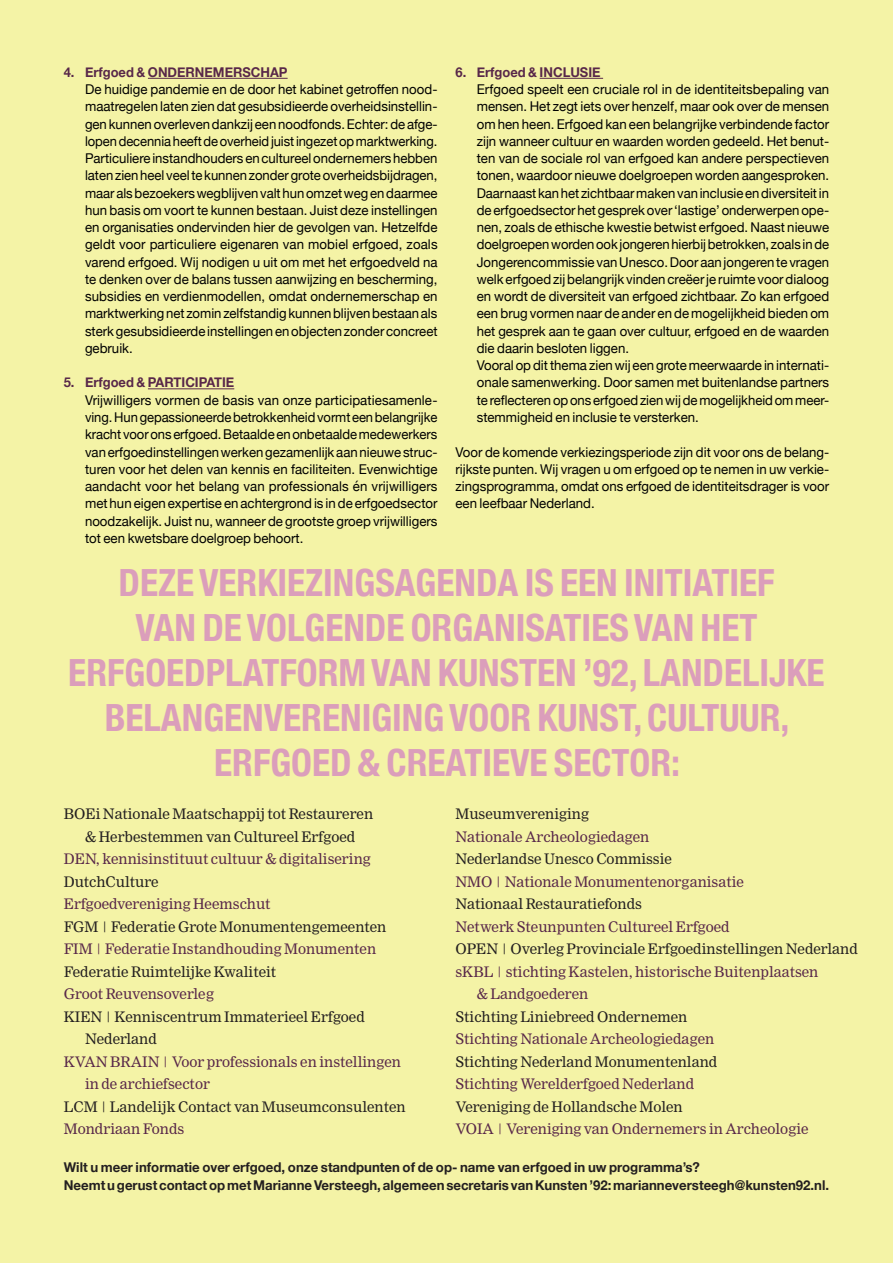
<style>
.page{position:relative;width:893px;height:1263px;background:#f4f3a6}
.page>*{position:absolute;margin:0;border:0;box-sizing:border-box;transform-origin:0 0}
.bodykopgroot{font:700 condensed 37.5px/45px "Helvetica Neue";color:#db9ebb;text-align:center}
.INTRO{font:14.25px/22.5px "Nimrod MT Std";color:#582749}
.INTRO-2{font:14.25px/22.5px "Nimrod MT Std";color:#231f20;text-align:center}
.body{font:13.5px/17.2px "Helvetica Neue";color:#000;text-align:justify}
.body-2{font:700 13.5px "Helvetica Neue";color:#231f20}
.body-3{font:700 13.5px "Helvetica Neue";color:#582749;scale:.96 1}
</style>
<div class="page">
<hr style="left:148px;top:78px;width:140px;height:1px;background:#582749">
<hr style="left:148px;top:388px;width:86px;height:1px;background:#582749">
<hr style="left:540px;top:78px;width:63px;height:1px;background:#582749">
<p class="body-3" style="left:64px;top:62px;width:235px">4. Erfgoed &amp; ONDERNEMERSCHAP</p>
<p class="body" style="left:85px;top:82px;width:354px">De huidige pandemie en de door het kabinet getroffen nood&shy;maatregelen laten zien dat gesubsidieerde overheidsinstellin&shy;gen kunnen overleven dankzij een noodfonds. Echter: de afge&shy;lopen decennia heeft de overheid juist ingezet op marktwerking.<br>Particuliere instandhouders en cultureel ondernemers hebben laten zien heel veel te kunnen zonder grote overheidsbijdragen, maar als bezoekers wegblijven valt hun omzet weg en daarmee hun basis om voort te kunnen bestaan. Juist deze instellingen en organisaties ondervinden hier de gevolgen van. Hetzelfde geldt voor particuliere eigenaren van mobiel erfgoed, zoals varend erfgoed. Wij nodigen u uit om met het erfgoedveld na te denken over de balans tussen aanwijzing en bescherming, subsidies en verdienmodellen, omdat ondernemerschap en marktwerking net zomin zelfstandig kunnen blijven bestaan als sterk gesubsidieerde instellingen en objecten zonder concreet gebruik.</p>
<p class="body-3" style="left:64px;top:372px;width:179px">5. Erfgoed &amp; PARTICIPATIE</p>
<p class="body" style="left:85px;top:392px;width:354px">Vrijwilligers vormen de basis van onze participatiesamenle&shy;ving. Hun gepassioneerde betrokkenheid vormt een belangrijke kracht voor ons erfgoed. Betaalde en onbetaalde medewerkers van erfgoedinstellingen werken gezamenlijk aan nieuwe struc&shy;turen voor het delen van kennis en faciliteiten. Evenwichtige aandacht voor het belang van professionals én vrijwilligers met hun eigen expertise en achtergrond is in de erfgoedsector noodzakelijk. Juist nu, wanneer de grootste groep vrijwilligers tot een kwetsbare doelgroep behoort.</p>
<p class="body-3" style="left:455px;top:62px;width:153px">6. Erfgoed &amp; INCLUSIE</p>
<p class="body" style="left:477px;top:82px;width:354px">Erfgoed speelt een cruciale rol in de identiteitsbepaling van mensen. Het zegt iets over henzelf, maar ook over de mensen om hen heen. Erfgoed kan een belangrijke verbindende factor zijn wanneer cultuur en waarden worden gedeeld. Het benut&shy;ten van de sociale rol van erfgoed kan andere perspectieven tonen, waardoor nieuwe doelgroepen worden aangesproken.<br>Daarnaast kan het zichtbaar maken van inclusie en diversiteit in de erfgoedsector het gesprek over ‘lastige’ onderwerpen ope&shy;nen, zoals de ethische kwestie betwist erfgoed. Naast nieuwe doelgroepen worden ook jongeren hierbij betrokken, zoals in de Jongerencommissie van Unesco. Door aan jongeren te vragen welk erfgoed zij belangrijk vinden creëer je ruimte voor dialoog en wordt de diversiteit van erfgoed zichtbaar. Zo kan erfgoed een brug vormen naar de ander en de mogelijkheid bieden om het gesprek aan te gaan over cultuur, erfgoed en de waarden die daarin besloten liggen.</p>
<p class="body" style="left:477px;top:358px;width:354px">Vooral op dit thema zien wij een grote meerwaarde in internati&shy;onale samenwerking. Door samen met buitenlandse partners te reflecteren op ons erfgoed zien wij de mogelijkheid om meer&shy;stemmigheid en inclusie te versterken.</p>
<p class="body" style="left:455px;top:444px;width:375px">Voor de komende verkiezingsperiode zijn dit voor ons de belang&shy;rijkste punten. Wij vragen u om erfgoed op te nemen in uw verkie&shy;zingsprogramma, omdat ons erfgoed de identiteitsdrager is voor een leefbaar Nederland.</p>
<p class="bodykopgroot" style="left:68px;top:558px;width:758px">DEZE VERKIEZINGSAGENDA IS EEN INITIATIEF<br>VAN DE VOLGENDE ORGANISATIES VAN HET ERFGOEDPLATFORM VAN KUNSTEN ’92, LANDELIJKE BELANGENVERENIGING VOOR KUNST, CULTUUR, ERFGOED &amp; CREATIEVE SECTOR:</p>
<p class="INTRO-2" style="left:64px;top:803px;width:311px">BOEi Nationale Maatschappij tot Restaureren &amp; Herbestemmen van Cultureel Erfgoed</p>
<p class="INTRO" style="left:64px;top:848px;width:308px">DEN, kennisinstituut cultuur &amp; digitalisering</p>
<p class="INTRO-2" style="left:64px;top:870px;width:96px">DutchCulture</p>
<p class="INTRO" style="left:64px;top:893px;width:208px">Erfgoedvereniging Heemschut</p>
<p class="INTRO-2" style="left:64px;top:915px;width:324px">FGM | Federatie Grote Monumentengemeenten</p>
<p class="INTRO" style="left:64px;top:938px;width:314px">FIM | Federatie Instandhouding Monumenten</p>
<p class="INTRO-2" style="left:64px;top:960px;width:214px">Federatie Ruimtelijke Kwaliteit</p>
<p class="INTRO" style="left:64px;top:983px;width:152px">Groot Reuvensoverleg</p>
<p class="INTRO-2" style="left:85px;top:1005px;width:281px;text-align:left;text-indent:-21px">KIEN | Kenniscentrum Immaterieel Erfgoed<br>Nederland</p>
<p class="INTRO" style="left:85px;top:1050px;width:317px;text-indent:-21px">KVAN BRAIN | Voor professionals en instellingen in de archiefsector</p>
<p class="INTRO-2" style="left:64px;top:1095px;width:343px">LCM | Landelijk Contact van Museumconsulenten</p>
<p class="INTRO" style="left:64px;top:1118px;width:122px">Mondriaan Fonds</p>
<p class="INTRO-2" style="left:455px;top:803px;width:135px">Museumvereniging</p>
<p class="INTRO" style="left:455px;top:825px;width:195px">Nationale Archeologiedagen</p>
<p class="INTRO-2" style="left:455px;top:848px;width:218px">Nederlandse Unesco Commissie</p>
<p class="INTRO" style="left:455px;top:870px;width:290px">NMO | Nationale Monumentenorganisatie</p>
<p class="INTRO-2" style="left:455px;top:893px;width:188px">Nationaal Restauratiefonds</p>
<p class="INTRO" style="left:455px;top:915px;width:276px">Netwerk Steunpunten Cultureel Erfgoed</p>
<p class="INTRO-2" style="left:455px;top:938px;width:404px">OPEN | Overleg Provinciale Erfgoedinstellingen Nederland</p>
<p class="INTRO" style="left:477px;top:960px;width:343px;text-indent:-21px">sKBL | stichting Kastelen, historische Buitenplaatsen &amp; Landgoederen</p>
<p class="INTRO-2" style="left:455px;top:1005px;width:233px">Stichting Liniebreed Ondernemen</p>
<p class="INTRO" style="left:455px;top:1028px;width:260px">Stichting Nationale Archeologiedagen</p>
<p class="INTRO-2" style="left:455px;top:1050px;width:263px">Stichting Nederland Monumentenland</p>
<p class="INTRO" style="left:455px;top:1073px;width:240px">Stichting Werelderfgoed Nederland</p>
<p class="INTRO-2" style="left:455px;top:1095px;width:229px">Vereniging de Hollandsche Molen</p>
<p class="INTRO" style="left:455px;top:1118px;width:355px">VOIA | Vereniging van Ondernemers in Archeologie</p>
<p class="body-2" style="left:64px;top:1157px;width:638px">Wilt u meer informatie over erfgoed, onze standpunten of de op- name van erfgoed in uw programma’s?</p>
<p class="body-2" style="left:64px;top:1174px;width:767px">Neemt u gerust contact op met Marianne Versteegh, algemeen secretaris van Kunsten ’92: marianneversteegh@kunsten92.nl.</p>
</div>
